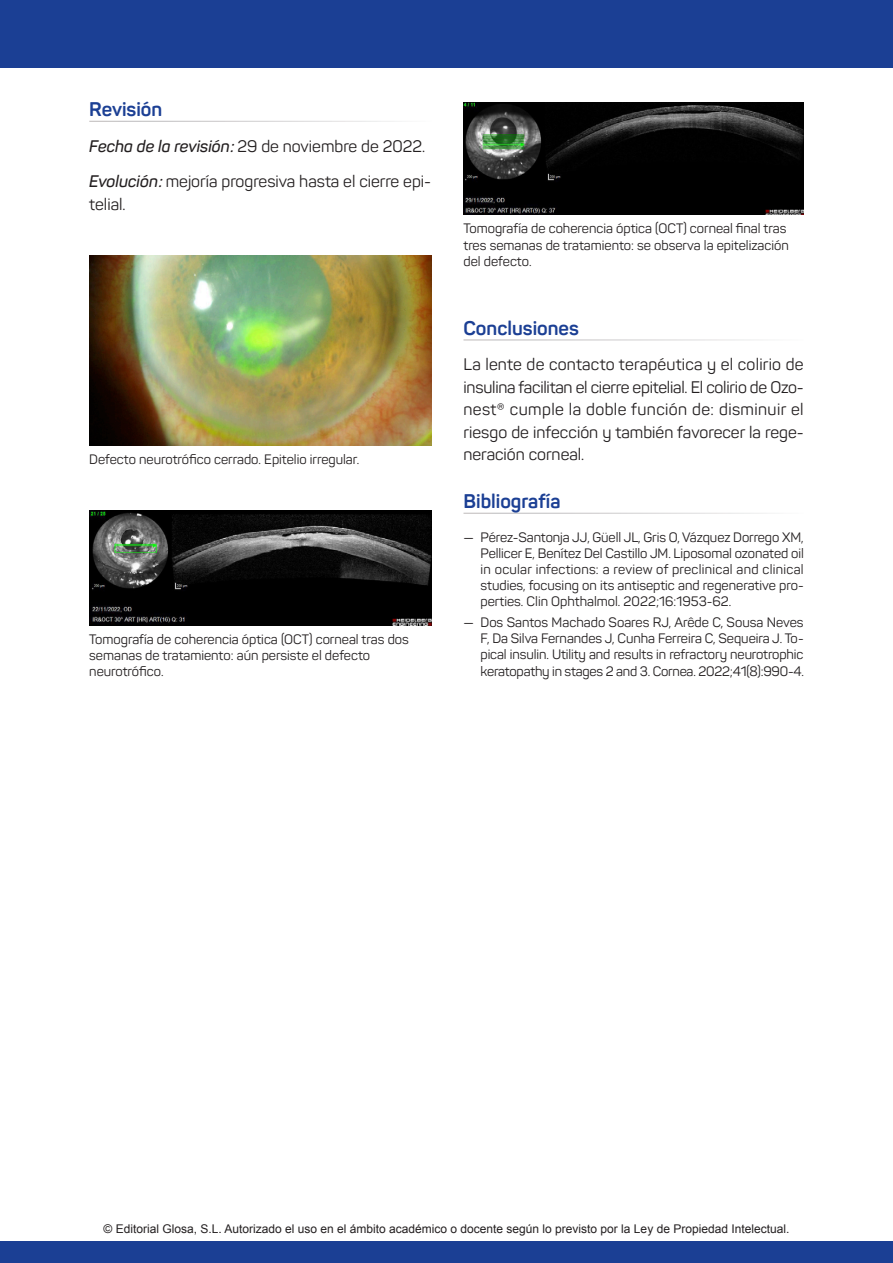
<style>
.page{position:relative;width:893px;height:1263px;background:#fff}
.page>*{position:absolute;margin:0;border:0;box-sizing:border-box;transform-origin:0 0}
.t1{font:700 19.5px "Panton";color:#1b3f94}
.t2{font:16.5px/22.5px "Panton";color:#231f20;text-align:justify}
.t3{font:13.5px/16.2px "Panton";color:#231f20;text-align:justify}
.t4{font:12px "Arial";color:#231f20}
.s1{font-weight:600;font-style:italic}
</style>
<div class="page">
<div style="left:0;top:1242px;width:893px;height:21px;background:#1b3f94"></div>
<div style="left:0;top:0;width:893px;height:67px;background:#1b3f94"></div>
<img style="left:89px;top:510px;width:342px;height:115px">
<img style="left:463px;top:102px;width:341px;height:113px">
<img style="left:89px;top:255px;width:342px;height:190px">
<h1 class="t1" style="left:89px;top:97px;width:75px">Revisión</h1>
<p class="t2" style="left:89px;top:128px;width:343px;line-height:35.2px"><span class="s1">Fecha de la revisión</span><span class="s1">:</span>29 de noviembre de 2022.<br><span class="s1">Evolución</span><span class="s1">:</span>mejoría progresiva hasta el cierre epi-</p>
<p class="t2" style="left:89px;top:192px;width:38px">telial.</p>
<p class="t3" style="left:89px;top:451px;width:272px">Defecto neurotrófico cerrado. Epitelio irregular.</p>
<p class="t3" style="left:89px;top:631px;width:321px;text-align:left">Tomografía de coherencia óptica (OCT) corneal tras dos semanas de tratamiento: aún persiste el defecto neurotrófico.</p>
<p class="t3" style="left:463px;top:221px;width:327px;text-align:left">Tomografía de coherencia óptica (OCT) corneal final tras tres semanas de tratamiento: se observa la epitelización del defecto.</p>
<h1 class="t1" style="left:463px;top:316px;width:117px">Conclusiones</h1>
<p class="t2" style="left:463px;top:353px;width:342px">La lente de contacto terapéutica y el colirio de insulina facilitan el cierre epitelial. El colirio de Ozo&shy;nest® cumple la doble función de: disminuir el riesgo de infección y también favorecer la rege&shy;neración corneal.</p>
<h1 class="t1" style="left:463px;top:489px;width:98px">Bibliografía</h1>
<p class="t3" style="left:480px;top:529px;width:325px;text-indent:-17px">— Pérez-Santonja JJ, Güell JL, Gris O, Vázquez Dorrego XM, Pellicer E, Benítez Del Castillo JM. Liposomal ozonated oil in ocular infections: a review of preclinical and clinical studies, focusing on its antiseptic and regenerative pro&shy;perties. Clin Ophthalmol. 2022;16:1953-62.</p>
<p class="t3" style="left:480px;top:614px;width:325px;text-indent:-17px">— Dos Santos Machado Soares RJ, Arêde C, Sousa Neves F, Da Silva Fernandes J, Cunha Ferreira C, Sequeira J. To&shy;pical insulin. Utility and results in refractory neurotrophic keratopathy in stages 2 and 3. Cornea. 2022;41(8):990-4.</p>
<p class="t4" style="left:103px;top:1221px;width:687px">© Editorial Glosa, S.L. Autorizado el uso en el ámbito académico o docente según lo previsto por la Ley de Propiedad Intelectual.</p>
</div>
